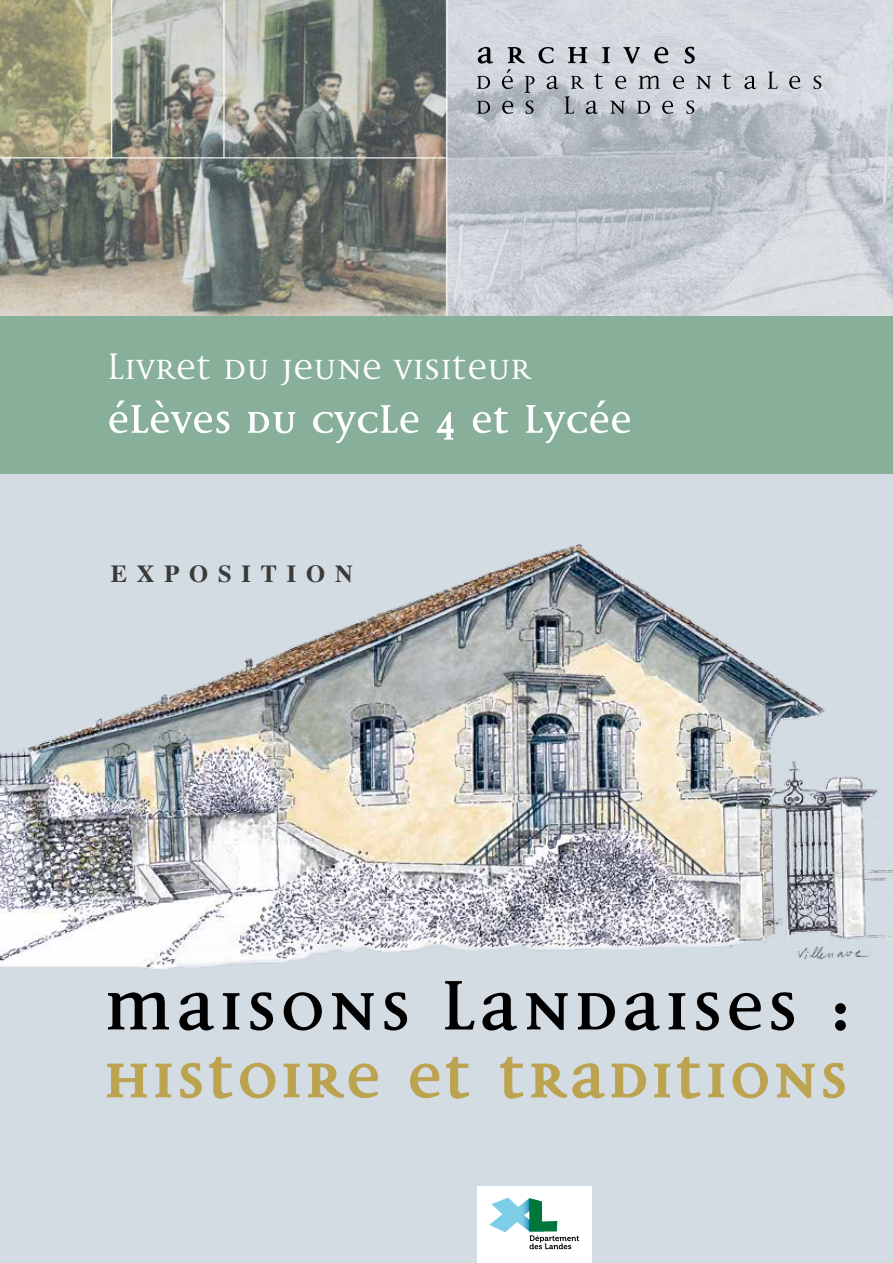
<style>
.page{position:relative;width:893px;height:1263px;background:#fff}
.page>*{position:absolute;margin:0;border:0;box-sizing:border-box;transform-origin:0 0}
.t1{font:700 94.5px "Disturbance";letter-spacing:.03em;color:#000}
.t2{font:700 85.2px "Disturbance";letter-spacing:.03em;color:#bca34f}
.t3{font:700 54px "Disturbance";color:#fff}
.t4{font:49.65px "Disturbance";color:#fff}
.t5{font:700 24.45px "Times";letter-spacing:.4em;color:#3a3a39}
</style>
<div class="page">
<div style="left:0;top:315px;width:893px;height:948px;background:#d3dbe3"></div>
<img style="left:447px;top:0;width:446px;height:315px">
<hr style="left:431px;top:0;width:1px;height:327px;background:#fff">
<img style="left:0;top:543px;width:893px;height:426px">
<img style="left:795px;top:944px;width:78px;height:18px">
<svg style="left:0;top:0;width:446px;height:315px"></svg>
<svg style="left:0;top:0;width:111px;height:157px"></svg>
<hr style="left:0;top:157px;width:446px;height:2px;background:#fff">
<hr style="left:111px;top:0;width:1px;height:158px;background:#fff">
<hr style="left:223px;top:0;width:2px;height:158px;background:#fff">
<hr style="left:446px;top:0;width:1px;height:316px;background:#fff">
<svg style="left:108px;top:1064px;width:39px;height:33px"></svg>
<svg style="left:156px;top:1064px;width:15px;height:33px"></svg>
<svg style="left:181px;top:1062px;width:21px;height:37px"></svg>
<svg style="left:210px;top:1057px;width:22px;height:42px"></svg>
<svg style="left:240px;top:1063px;width:35px;height:35px"></svg>
<svg style="left:284px;top:1064px;width:15px;height:33px"></svg>
<svg style="left:308px;top:1063px;width:70px;height:36px"></svg>
<svg style="left:410px;top:1064px;width:29px;height:35px"></svg>
<svg style="left:446px;top:1057px;width:23px;height:42px"></svg>
<svg style="left:501px;top:1057px;width:22px;height:42px"></svg>
<svg style="left:532px;top:1063px;width:35px;height:35px"></svg>
<svg style="left:573px;top:1063px;width:31px;height:36px"></svg>
<svg style="left:612px;top:1064px;width:35px;height:33px"></svg>
<svg style="left:654px;top:1064px;width:16px;height:33px"></svg>
<svg style="left:677px;top:1057px;width:23px;height:42px"></svg>
<svg style="left:709px;top:1064px;width:15px;height:33px"></svg>
<svg style="left:732px;top:1063px;width:36px;height:35px"></svg>
<svg style="left:776px;top:1064px;width:38px;height:33px"></svg>
<svg style="left:823px;top:1062px;width:22px;height:37px"></svg>
<div style="left:0;top:316px;width:893px;height:158px;background:#87af9a"></div>
<div style="left:477px;top:1186px;width:114px;height:77px;background:#fff"></div>
<svg style="left:489px;top:1197px;width:90px;height:52px"></svg>
<svg style="left:478px;top:47px;width:15px;height:19px"></svg>
<svg style="left:568px;top:47px;width:19px;height:16px"></svg>
<svg style="left:602px;top:47px;width:8px;height:16px"></svg>
<svg style="left:623px;top:47px;width:17px;height:16px"></svg>
<svg style="left:654px;top:47px;width:14px;height:20px"></svg>
<svg style="left:685px;top:46px;width:10px;height:19px"></svg>
<svg style="left:477px;top:76px;width:13px;height:13px"></svg>
<svg style="left:502px;top:47px;width:57px;height:46px"></svg>
<svg style="left:571px;top:76px;width:13px;height:13px"></svg>
<svg style="left:594px;top:73px;width:9px;height:18px"></svg>
<svg style="left:615px;top:76px;width:11px;height:15px"></svg>
<svg style="left:639px;top:76px;width:21px;height:13px"></svg>
<svg style="left:673px;top:76px;width:11px;height:15px"></svg>
<svg style="left:696px;top:76px;width:15px;height:13px"></svg>
<svg style="left:722px;top:73px;width:9px;height:18px"></svg>
<svg style="left:744px;top:76px;width:12px;height:15px"></svg>
<svg style="left:768px;top:72px;width:10px;height:17px"></svg>
<svg style="left:789px;top:76px;width:11px;height:15px"></svg>
<svg style="left:813px;top:75px;width:8px;height:15px"></svg>
<svg style="left:477px;top:101px;width:13px;height:13px"></svg>
<svg style="left:502px;top:101px;width:11px;height:15px"></svg>
<svg style="left:526px;top:100px;width:8px;height:15px"></svg>
<svg style="left:565px;top:96px;width:9px;height:18px"></svg>
<svg style="left:586px;top:101px;width:12px;height:15px"></svg>
<svg style="left:610px;top:101px;width:15px;height:13px"></svg>
<svg style="left:637px;top:101px;width:13px;height:13px"></svg>
<svg style="left:662px;top:101px;width:11px;height:15px"></svg>
<svg style="left:686px;top:100px;width:8px;height:15px"></svg>
<p class="t4" style="left:107px;top:344px;width:425px">livret du jeune visiteur</p>
<p class="t3" style="left:107px;top:395px;width:526px">élèves du cycle 4 et lycée</p>
<p class="t5" style="left:111px;top:551px;width:244px">EXPOSITION</p>
<h1 class="t1" style="left:104px;top:963px;width:750px">Maisons landaises :</h1>
<h2 class="t2" style="left:104px;top:1037px;width:745px">Histoire et traditions</h2>
</div>
